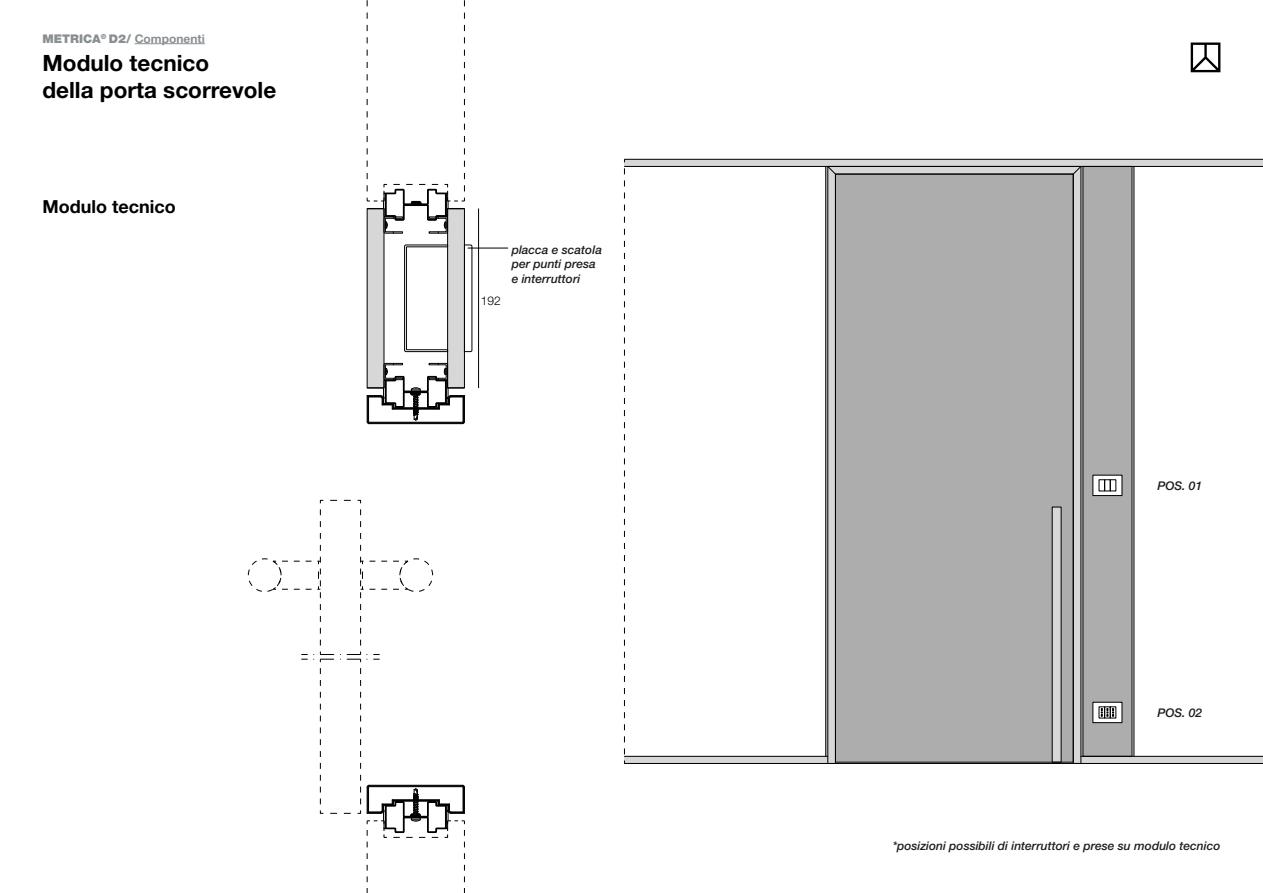
<style>
.page{position:relative;width:1263px;height:893px;background:#fff}
.page>*{position:absolute;margin:0;border:0;box-sizing:border-box;transform-origin:0 0}
.t1{font:700 22.5px/27px "Helvetica Neue LT Std";color:#000}
.t2{font:700 18px "Helvetica Neue LT Std";color:#000}
.t3{font:italic 500 12px/14.4px "Helvetica Neue LT Std";color:#1d1d1b}
.t4{font:900 12px "Helvetica Neue LT Std";color:#8a8f92}
.t5{font:300 12px "Helvetica Neue LT Std";color:#000}
.s1{font-weight:700}
</style>
<div class="page">
<div style="left:624px;top:159px;width:639px;height:7px;background:#d7d7d7"></div>
<hr style="left:1132px;top:166px;width:2px;height:590px;background:#d7d7d7">
<hr style="left:826px;top:166px;width:2px;height:590px;background:#d7d7d7">
<div style="left:1081px;top:756px;width:182px;height:7px;background:#d7d7d7"></div>
<div style="left:624px;top:756px;width:204px;height:7px;background:#d7d7d7"></div>
<hr style="left:624px;top:763px;width:639px;height:1px;background:#000">
<hr style="left:624px;top:159px;width:639px;height:1px;background:#000">
<svg style="left:624px;top:168px;width:1px;height:595px"></svg>
<hr style="left:624px;top:166px;width:639px;height:1px;background:#000">
<hr style="left:825px;top:166px;width:1px;height:590px;background:#000">
<hr style="left:1134px;top:166px;width:1px;height:590px;background:#000">
<hr style="left:624px;top:756px;width:204px;height:1px;background:#000">
<hr style="left:1081px;top:756px;width:182px;height:1px;background:#000">
<svg style="left:827px;top:167px;width:254px;height:596px;background:#acacac"></svg>
<svg style="left:827px;top:167px;width:9px;height:8px"></svg>
<svg style="left:1072px;top:167px;width:58px;height:589px;background:#a9a9a9"></svg>
<div style="left:1092px;top:475px;width:30px;height:21px;border:1px solid #000"></div>
<div style="left:248px;top:558px;width:33px;height:34px;border:1px dashed #000;border-radius:50%"></div>
<hr style="left:478px;top:208px;width:1px;height:180px;background:#000">
<svg style="left:366px;top:0;width:106px;height:424px"></svg>
<svg style="left:272px;top:500px;width:193px;height:393px"></svg>
<hr style="left:135px;top:43px;width:70px;height:1px;background:#8a8f92">
<svg style="left:1191px;top:43px;width:29px;height:29px"></svg>
<hr style="left:468px;top:248px;width:40px;height:1px;background:#000">
<p class="t4" style="left:43px;top:31px;width:164px">METRICA<sup>®</sup> D2/ <span class="s1">Componenti</span></p>
<h1 class="t1" style="left:43px;top:49px;width:235px">Modulo tecnico<br>della porta scorrevole</h1>
<h2 class="t2" style="left:43px;top:195px;width:135px">Modulo tecnico</h2>
<p class="t5" style="left:481px;top:294px;width:22px">192</p>
<p class="t3" style="left:512px;top:242px;width:92px">placca e scatola per punti presa e interruttori</p>
<p class="t3" style="left:1157px;top:478px;width:46px">POS. 01</p>
<p class="t3" style="left:1157px;top:705px;width:46px">POS. 02</p>
<p class="t3" style="left:892px;top:839px;width:330px">*posizioni possibili di interruttori e prese su modulo tecnico</p>
</div>
